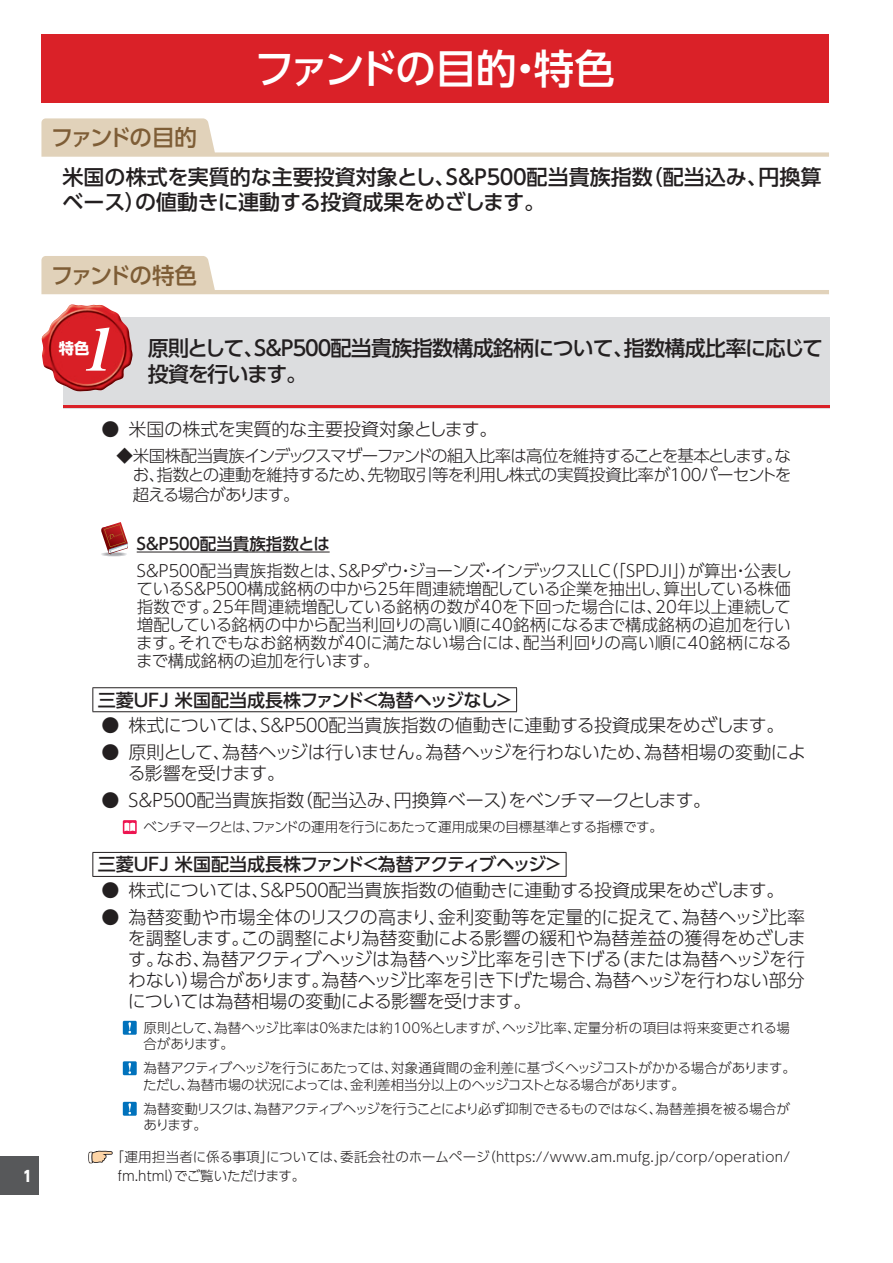
<style>
.page{position:relative;width:893px;height:1263px;background:#fff}
.page>*{position:absolute;margin:0;border:0;box-sizing:border-box;transform-origin:0 0}
.t1{font:italic 58.5px "Midashi Min Pr 5 MA31";color:#fff;scale:1.04 1}
.t2{font:500 40.5px "UD Shin Go Pro";letter-spacing:-.06em;color:#fff}
.t3{font:500 22.5px "UD Shin Go Pro";letter-spacing:-.095em;color:#7e5d36}
.t4{font:500 21px/25.5px "UD Shin Go Pro";color:#231f20}
.t5{font:500 21px/25.5px "UD Shin Go Pro";letter-spacing:-.035em;color:#231f20}
.t6{font:300 18px/21px "UD Shin Go Pro";letter-spacing:-.02em;color:#231f20}
.t7{font:500 18px "UD Shin Go Pro";letter-spacing:-.065em;color:#231f20}
.t8{font:500 18px "UD Shin Go Pro";letter-spacing:-.02em;color:#231f20}
.t9{font:300 18px "UD Shin Go Pro";color:#231f20}
.t10{font:300 16.5px/18px "UD Shin Go Pro";letter-spacing:-.025em;color:#231f20;text-align:justify}
.t11{font:500 16.5px "UD Shin Go Pro";letter-spacing:-.055em;color:#231f20}
.t12{font:700 15.3px "UD Shin Go Pro";color:#fff}
.t13{font:800 15px "UD Shin Go Pro";color:#fff;scale:.9 1}
.t14{font:300 13.5px/16.5px "UD Shin Go Pro";letter-spacing:-.015em;color:#231f20}
.t15{font:300 13.5px/16.5px "UD Shin Go Pro";letter-spacing:-.035em;color:#231f20}
.t16{font:300 13.5px/19.5px "UD Shin Go Pro";letter-spacing:.02em;color:#231f20}
</style>
<div class="page">
<div style="left:0;top:1157px;width:38px;height:38px;background:#57585a"></div>
<div style="left:41px;top:35px;width:788px;height:68px;background:#da2128"></div>
<svg style="left:41px;top:118px;width:788px;height:39px"></svg>
<svg style="left:41px;top:256px;width:788px;height:38px"></svg>
<div style="left:63px;top:317px;width:766px;height:91px;background:#dcdddf"></div>
<hr style="left:63px;top:405px;width:766px;height:3px;background:#da2128">
<img style="left:41px;top:304px;width:92px;height:88px">
<hr style="left:101px;top:552px;width:26px;height:4px;background:#d2d3d5;border-radius:50%">
<hr style="left:102px;top:553px;width:23px;height:3px;background:#e7e8e9;border-radius:50%">
<hr style="left:103px;top:553px;width:22px;height:3px;background:#dbdcde;border-radius:50%">
<hr style="left:104px;top:553px;width:20px;height:3px;background:#d3d4d6;border-radius:50%">
<svg style="left:101px;top:522px;width:27px;height:33px"></svg>
<hr style="left:137px;top:552px;width:193px;height:1px;background:#231f20">
<hr style="left:92px;top:687px;width:425px;height:1px;background:#231f20">
<svg style="left:92px;top:688px;width:1px;height:23px"></svg>
<svg style="left:516px;top:688px;width:1px;height:23px"></svg>
<hr style="left:92px;top:711px;width:425px;height:1px;background:#231f20">
<svg style="left:123px;top:820px;width:14px;height:14px"></svg>
<svg style="left:124px;top:823px;width:11px;height:8px"></svg>
<hr style="left:92px;top:852px;width:474px;height:1px;background:#231f20">
<svg style="left:92px;top:853px;width:1px;height:23px"></svg>
<svg style="left:566px;top:853px;width:1px;height:23px"></svg>
<hr style="left:92px;top:876px;width:474px;height:1px;background:#231f20">
<div style="left:123px;top:1021px;width:14px;height:14px;background:#0072bc"></div>
<svg style="left:128px;top:1022px;width:3px;height:11px"></svg>
<div style="left:123px;top:1061px;width:14px;height:14px;background:#0072bc"></div>
<svg style="left:128px;top:1063px;width:3px;height:11px"></svg>
<div style="left:123px;top:1102px;width:14px;height:14px;background:#0072bc"></div>
<svg style="left:128px;top:1103px;width:3px;height:11px"></svg>
<svg style="left:88px;top:1150px;width:25px;height:14px"></svg>
<p class="t13" style="left:23px;top:1163px;width:11px">1</p>
<h2 class="t2" style="left:254px;top:36px;width:362px">ファンドの目的・特色</h2>
<p class="t3" style="left:51px;top:119px;width:147px">ファンドの目的</p>
<p class="t4" style="left:62px;top:164px;width:760px">米国の株式を実質的な主要投資対象とし、Ｓ＆Ｐ５００配当貴族指数（配当込み、円換算ベース）の値動きに連動する投資成果をめざします。</p>
<p class="t3" style="left:51px;top:257px;width:148px">ファンドの特色</p>
<h1 class="t1" style="left:80px;top:304px;width:49px">1</h1>
<p class="t5" style="left:148px;top:335px;width:677px">原則として、Ｓ＆Ｐ５００配当貴族指数構成銘柄について、指数構成比率に応じて投資を行います。</p>
<p class="t9" style="left:101px;top:415px;width:397px">● 米国の株式を実質的な主要投資対象とします。</p>
<p class="t10" style="left:133px;top:445px;width:660px;line-height:19.5px;text-indent:-16px">◆米国株配当貴族インデックスマザーファンドの組入比率は高位を維持することを基本とします。なお、指数との連動を維持するため、先物取引等を利用し株式の実質投資比率が100パーセントを超える場合があります。</p>
<p class="t11" style="left:133px;top:530px;width:198px">Ｓ＆Ｐ５００配当貴族指数とは</p>
<p class="t10" style="left:133px;top:561px;width:660px">Ｓ＆Ｐ５００配当貴族指数とは、Ｓ＆Ｐダウ・ジョーンズ・インデックスLLC（「SPDJI」）が算出・公表しているＳ＆Ｐ５００構成銘柄の中から25年間連続増配している企業を抽出し、算出している株価指数です。25年間連続増配している銘柄の数が40を下回った場合には、20年以上連続して増配している銘柄の中から配当利回りの高い順に40銘柄になるまで構成銘柄の追加を行います。それでもなお銘柄数が40に満たない場合には、配当利回りの高い順に40銘柄になるまで構成銘柄の追加を行います。</p>
<p class="t8" style="left:98px;top:685px;width:417px">三菱ＵＦＪ 米国配当成長株ファンド＜為替ヘッジなし＞</p>
<p class="t6" style="left:101px;top:714px;width:684px">● 株式については、Ｓ＆Ｐ５００配当貴族指数の値動きに連動する投資成果をめざします。</p>
<p class="t6" style="left:128px;top:741px;width:679px;text-indent:-26px">● 原則として、為替ヘッジは行いません。為替ヘッジを行わないため、為替相場の変動による影響を受けます。</p>
<p class="t6" style="left:101px;top:789px;width:611px">● Ｓ＆Ｐ５００配当貴族指数（配当込み、円換算ベース）をベンチマークとします。</p>
<p class="t15" style="left:143px;top:818px;width:521px">ベンチマークとは、ファンドの運用を行うにあたって運用成果の目標基準とする指標です。</p>
<p class="t7" style="left:98px;top:850px;width:466px">三菱ＵＦＪ 米国配当成長株ファンド＜為替アクティブヘッジ＞</p>
<p class="t6" style="left:101px;top:879px;width:684px">● 株式については、Ｓ＆Ｐ５００配当貴族指数の値動きに連動する投資成果をめざします。</p>
<p class="t6" style="left:128px;top:906px;width:679px;text-align:justify;text-indent:-26px">● 為替変動や市場全体のリスクの高まり、金利変動等を定量的に捉えて、為替ヘッジ比率を調整します。この調整により為替変動による影響の緩和や為替差益の獲得をめざします。なお、為替アクティブヘッジは為替ヘッジ比率を引き下げる（または為替ヘッジを行わない）場合があります。為替ヘッジ比率を引き下げた場合、為替ヘッジを行わない部分については為替相場の変動による影響を受けます。</p>
<p class="t14" style="left:143px;top:1019px;width:648px">原則として、為替ヘッジ比率は０％または約100％としますが、ヘッジ比率、定量分析の項目は将来変更される場合があります。</p>
<p class="t14" style="left:143px;top:1059px;width:654px">為替アクティブヘッジを行うにあたっては、対象通貨間の金利差に基づくヘッジコストがかかる場合があります。ただし、為替市場の状況によっては、金利差相当分以上のヘッジコストとなる場合があります。</p>
<p class="t15" style="left:143px;top:1100px;width:648px">為替変動リスクは、為替アクティブヘッジを行うことにより必ず抑制できるものではなく、為替差損を被る場合があります。</p>
<p class="t16" style="left:118px;top:1146px;width:674px;text-indent:-7px">「運用担当者に係る事項」については、委託会社のホームページ（https://www.am.mufg.jp/corp/operation/ fm.html）でご覧いただけます。</p>
<p class="t12" style="left:59px;top:336px;width:32px">特色</p>
</div>
